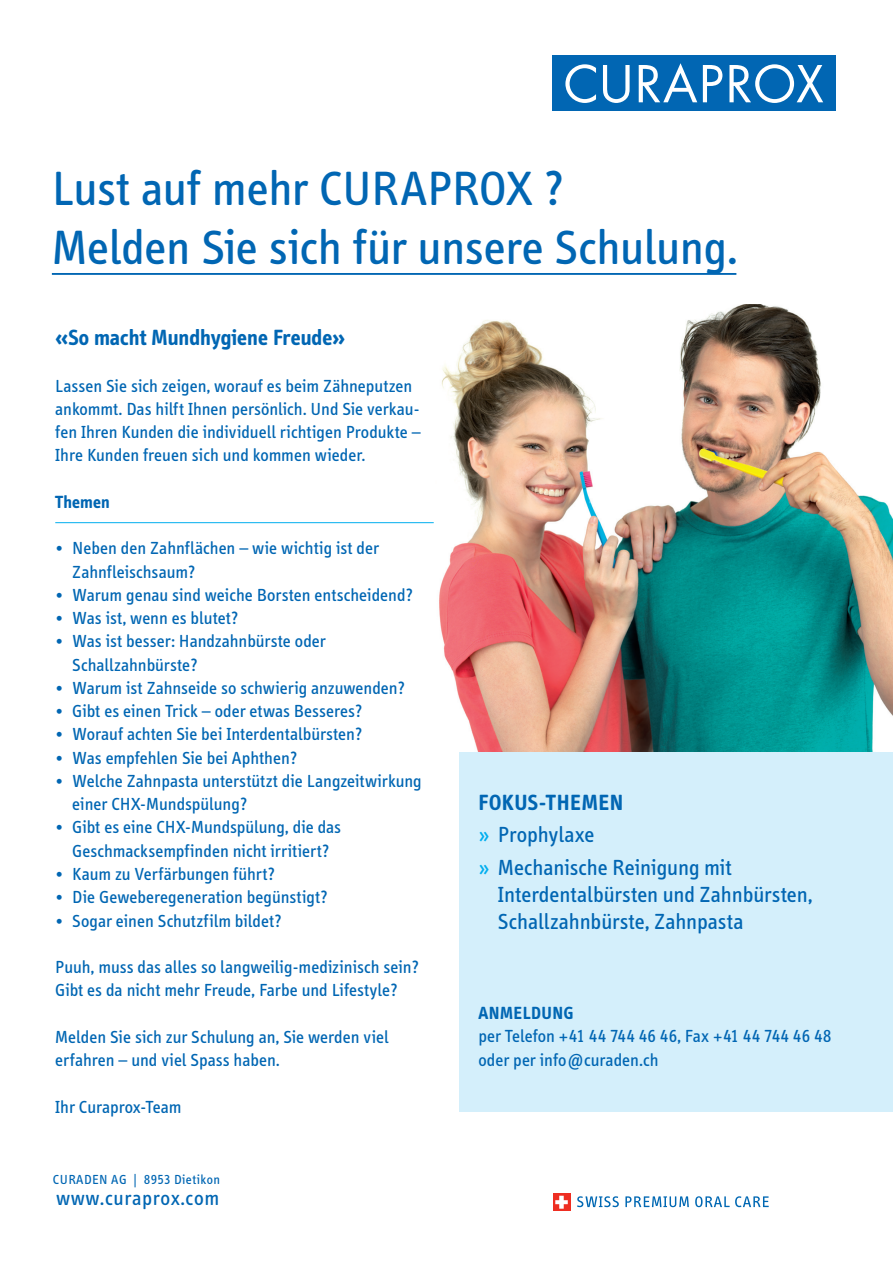
<style>
.page{position:relative;width:893px;height:1263px;background:#fff}
.page>*{position:absolute;margin:0;border:0;box-sizing:border-box;transform-origin:0 0}
.t1{font:49.5px/59.4px "Innfoo 2";color:#0166b3}
.t2{font:22.5px/32.5px "Innfoo 2";letter-spacing:.005em;color:#0166b3}
.t3{font:700 22.5px "Innfoo 2";letter-spacing:.01em;color:#0166b3}
.t4{font:21px "Innfoo 2";letter-spacing:.04em;color:#0166b3}
.t5{font:18px/23.2px "Innfoo 2";letter-spacing:.005em;color:#0166b3}
.t6{font:700 18px "Innfoo 2";letter-spacing:.04em;color:#0166b3}
.t7{font:13.5px "Innfoo 2";letter-spacing:.04em;color:#0166b3}
.s1{font-weight:700}
.s2{color:#00aeef}
</style>
<div class="page">
<div style="left:553px;top:1193px;width:17px;height:18px;background:#ee2e22"></div>
<svg style="left:555px;top:1196px;width:13px;height:13px"></svg>
<svg style="left:577px;top:1196px;width:42px;height:11px"></svg>
<svg style="left:625px;top:1196px;width:64px;height:11px"></svg>
<svg style="left:695px;top:1196px;width:74px;height:11px"></svg>
<div style="left:553px;top:55px;width:283px;height:56px;background:#0166b3"></div>
<svg style="left:565px;top:63px;width:258px;height:40px"></svg>
<img style="left:410px;top:304px;width:483px;height:449px">
<div style="left:459px;top:753px;width:434px;height:359px;background:#d4effb"></div>
<hr style="left:52px;top:273px;width:684px;height:2px;background:#0166b3">
<hr style="left:55px;top:522px;width:379px;height:1px;background:#00aeef">
<h1 class="t1" style="left:52px;top:160px;width:687px">Lust auf mehr CURAPROX ?<br>Melden Sie sich für unsere Schulung.</h1>
<p class="t3" style="left:55px;top:324px;width:291px">«So macht Mundhygiene Freude»</p>
<p class="t5" style="left:55px;top:374px;width:367px">Lassen Sie sich zeigen, worauf es beim Zähneputzen ankommt. Das hilft Ihnen persönlich. U nd Sie verkau&shy;fen Ihren Kunden die individuell richtigen Produkte – Ihre Kunden freuen sich und kommen wieder.</p>
<p class="t6" style="left:55px;top:491px;width:56px">Themen</p>
<p class="t5" style="left:72px;top:537px;width:308px;text-indent:-17px">• N eben den Zahnflächen – wie wichtig ist der<br>Zahnfleischsaum?</p>
<p class="t5" style="left:55px;top:583px;width:359px">• Warum genau sind weiche Borsten entscheidend?</p>
<p class="t5" style="left:55px;top:607px;width:184px">• Was ist, wenn es blutet?</p>
<p class="t5" style="left:72px;top:630px;width:255px;text-indent:-17px">• Was ist besser: Handzahnbürste oder<br>Schallzahnbürste?</p>
<p class="t5" style="left:55px;top:677px;width:351px">• Warum ist Zahnseide so schwierig anzuwenden?</p>
<p class="t5" style="left:55px;top:700px;width:309px">• Gibt es einen Trick – oder etwas Besseres?</p>
<p class="t5" style="left:55px;top:723px;width:309px">• Worauf achten Sie bei Interdentalbürsten?</p>
<p class="t5" style="left:55px;top:746px;width:244px">• Was empfehlen Sie bei Aphthen?</p>
<p class="t5" style="left:72px;top:770px;width:351px;text-indent:-17px">• Welche Zahnpasta unterstützt die Langzeitwirkung einer CHX-Mundspülung?</p>
<p class="t5" style="left:55px;top:816px;width:287px;text-align:center">• Gibt es eine CHX-Mundspülung, die das<br>Geschmacksempfinden nicht irritiert?</p>
<p class="t5" style="left:55px;top:863px;width:221px">• Kaum zu Verfärbungen führt?</p>
<p class="t5" style="left:55px;top:886px;width:274px">• Die Geweberegeneration begünstigt?</p>
<p class="t5" style="left:55px;top:909px;width:228px">• Sogar einen Schutzfilm bildet?</p>
<p class="t5" style="left:55px;top:956px;width:365px">Puuh, muss das alles so langweilig-medizinisch sein?<br>Gibt es da nicht mehr Freude, Farbe und Lifestyle?</p>
<p class="t5" style="left:55px;top:1025px;width:335px">Melden Sie sich zur Schulung an, Sie werden viel erfahren – und viel Spass haben.</p>
<p class="t5" style="left:55px;top:1095px;width:127px">Ihr Curaprox-Team</p>
<p class="t7" style="left:53px;top:1171px;width:169px">Curaden AG | 8953 Dietikon</p>
<p class="t4" style="left:56px;top:1185px;width:165px">www.curaprox.com</p>
<p class="t2" style="left:478px;top:786px;width:255px"><span class="s1">Fokus-Themen<br></span><span class="s2">»</span> Prophylaxe<br><span class="s2">»</span> Mechanische Reinigung mit</p>
<p class="t2" style="left:498px;top:881px;width:316px;line-height:27px">Interdentalbürsten und Zahnbürsten,<br>Schallzahnbürste, Zahnpasta</p>
<p class="t6" style="left:478px;top:1002px;width:97px">anmeldung</p>
<p class="t5" style="left:478px;top:1025px;width:354px">per Telefon +41 44 744 46 46, Fax +41 44 744 46 48 oder per info@curaden.ch</p>
</div>
